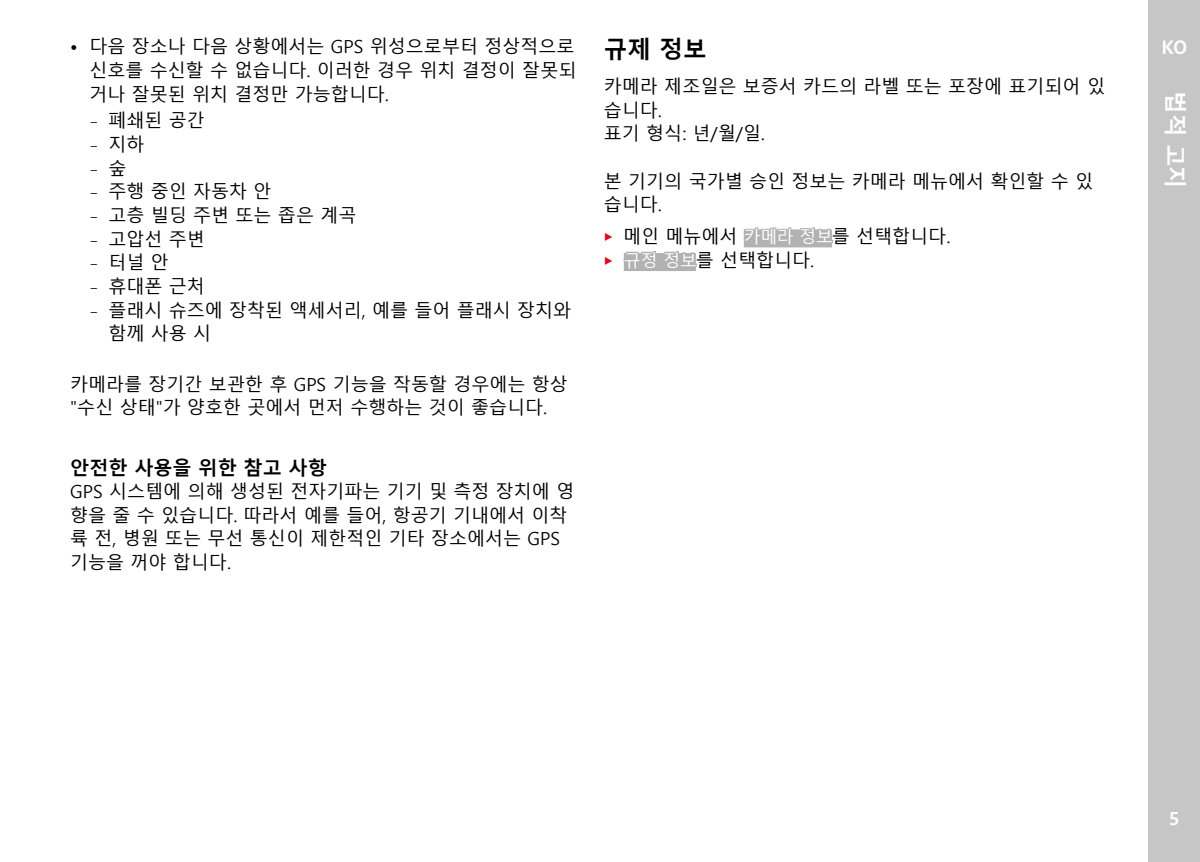
<style>
.page{position:relative;width:1200px;height:862px;background:#fff}
.page>*{position:absolute;margin:0;border:0;box-sizing:border-box;transform-origin:0 0}
.Heading____Heading_0{font:700 23.62px "Malgun Gothic";color:#000}
.t1{font:700 22.5px "Malgun Gothic";color:#fff}
.t2{font:700 20.25px "Corporate S";color:#fff}
.Heading____Note_Head{font:700 19.12px "Malgun Gothic";color:#000}
.Text____Body_Text{font:18px/23.6px "Malgun Gothic";color:#000}
.t3{font:300 18px "Corporate S";color:#000}
.t4{font:700 18px "Malgun Gothic";color:#fff}
.s1{font-family:"Corporate S";font-weight:300}
.s2{font-family:"Malgun Gothic";font-weight:400}
.s3{font-family:"Corporate S";font-weight:300;color:#e3051b}
.s4{font-size:16.88px;color:#b3b2b2}
</style>
<div class="page">
<div style="left:1148px;top:0;width:51px;height:861px;background:#c6c6c6"></div>
<div style="left:743px;top:229px;width:88px;height:18px;background:#b3b2b2"></div>
<div style="left:623px;top:253px;width:72px;height:18px;background:#b3b2b2"></div>
<p class="Text____Body_Text" style="left:89px;top:35px;width:488px;text-align:justify;text-indent:-19px">• 다음 장소나 다음 상황에서는 GPS 위성으로부터 정상적으로 신호를 수신할 수 없습니다. 이러한 경우 위치 결정이 잘못되 거나 잘못된 위치 결정만 가능합니다.</p>
<p class="Text____Body_Text" style="left:89px;top:109px;width:117px"><span class="s1">–</span> 폐쇄된 공간</p>
<p class="Text____Body_Text" style="left:89px;top:133px;width:57px"><span class="s1">–</span> 지하</p>
<p class="t3" style="left:89px;top:156px;width:39px">– <span class="s2">숲</span></p>
<p class="Text____Body_Text" style="left:89px;top:180px;width:184px"><span class="s1">–</span> 주행 중인 자동차 안</p>
<p class="Text____Body_Text" style="left:89px;top:204px;width:268px"><span class="s1">–</span> 고층 빌딩 주변 또는 좁은 계곡</p>
<p class="Text____Body_Text" style="left:89px;top:227px;width:117px"><span class="s1">–</span> 고압선 주변</p>
<p class="Text____Body_Text" style="left:89px;top:251px;width:81px"><span class="s1">–</span> 터널 안</p>
<p class="Text____Body_Text" style="left:89px;top:275px;width:117px"><span class="s1">–</span> 휴대폰 근처</p>
<p class="Text____Body_Text" style="left:108px;top:298px;width:464px;text-indent:-19px"><span class="s1">–</span> 플래시 슈즈에 장착된 액세서리, 예를 들어 플래시 장치와 함께 사용 시</p>
<p class="Text____Body_Text" style="left:70px;top:372px;width:499px">카메라를 장기간 보관한 후 GPS 기능을 작동할 경우에는 항상 "수신 상태"가 양호한 곳에서 먼저 수행하는 것이 좋습니다.</p>
<p class="Heading____Note_Head" style="left:70px;top:456px;width:258px">안전한 사용을 위한 참고 사항</p>
<p class="Text____Body_Text" style="left:70px;top:480px;width:505px">GPS 시스템에 의해 생성된 전자기파는 기기 및 측정 장치에 영 향을 줄 수 있습니다. 따라서 예를 들어, 항공기 기내에서 이착 륙 전, 병원 또는 무선 통신이 제한적인 기타 장소에서는 GPS 기능을 꺼야 합니다.</p>
<p class="Heading____Heading_0" style="left:603px;top:35px;width:104px">규제 정보</p>
<p class="Text____Body_Text" style="left:603px;top:75px;width:502px">카메라 제조일은 보증서 카드의 라벨 또는 포장에 표기되어 있 습니다.</p>
<p class="Text____Body_Text" style="left:603px;top:122px;width:162px">표기 형식: 년/월/일.</p>
<p class="Text____Body_Text" style="left:603px;top:169px;width:491px">본 기기의 국가별 승인 정보는 카메라 메뉴에서 확인할 수 있 습니다.</p>
<p class="Text____Body_Text" style="left:603px;top:225px;width:348px"><span class="s3">▸</span> 메인 메뉴에서 <span class="s4">카메라 정보</span>를 선택합니다.</p>
<p class="Text____Body_Text" style="left:603px;top:248px;width:212px"><span class="s3">▸</span> <span class="s4">규정 정보</span>를 선택합니다.</p>
<p class="t2" style="left:1161px;top:32px;width:27px">KO</p>
<p class="t1" style="left:1187px;top:91px;width:99px;rotate:90deg">법적 고지</p>
<p class="t4" style="left:1168px;top:806px;width:12px">5</p>
</div>
